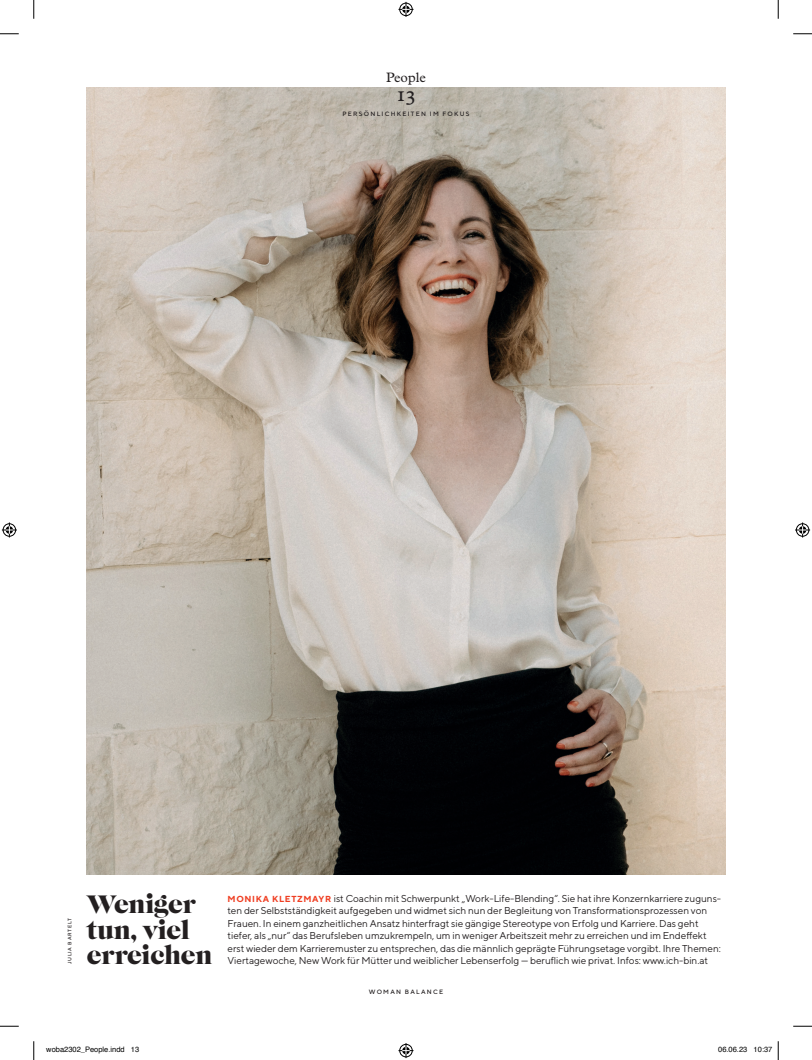
<style>
.page{position:relative;width:812px;height:1060px;background:#fff}
.page>*{position:absolute;margin:0;border:0;box-sizing:border-box;transform-origin:0 0}
.t1{font:26.25px/25.6px "Caslon Gra D";letter-spacing:-.01em;color:#231f20}
.t2{font:20px "Plantin MT Pro";color:#231f20}
.t3{font:13.75px "Plantin MT Pro";color:#231f20}
.t4{font:10px/12.5px "TT Norms";letter-spacing:-.005em;color:#231f20}
.t5{font:7.5px "Helvetica";color:#000}
.t6{font:500 6.25px "TT Norms";letter-spacing:.2em;color:#231f20}
.t7{font:500 5px "TT Norms";letter-spacing:.14em;color:#231f20}
.s1{font-weight:700;font-size:8.75px;color:#ef3e22}
</style>
<div class="page">
<img style="left:87px;top:87px;width:638px;height:787px">
<svg style="left:0;top:33px;width:19px;height:2px"></svg>
<svg style="left:793px;top:33px;width:19px;height:2px"></svg>
<svg style="left:0;top:1025px;width:19px;height:2px"></svg>
<svg style="left:793px;top:1025px;width:19px;height:2px"></svg>
<svg style="left:33px;top:0;width:2px;height:19px"></svg>
<svg style="left:33px;top:1041px;width:2px;height:19px"></svg>
<svg style="left:777px;top:0;width:2px;height:19px"></svg>
<svg style="left:398px;top:2px;width:15px;height:15px"></svg>
<svg style="left:398px;top:1043px;width:15px;height:15px"></svg>
<svg style="left:2px;top:522px;width:15px;height:15px"></svg>
<svg style="left:795px;top:522px;width:15px;height:15px"></svg>
<svg style="left:777px;top:1041px;width:2px;height:19px"></svg>
<h3 class="t3" style="left:386px;top:70px;width:41px">People</h3>
<h2 class="t2" style="left:396px;top:83px;width:20px">13</h2>
<p class="t6" style="left:342px;top:110px;width:128px">PERSÖNLICHKEITEN IM FOKUS</p>
<p class="t7" style="left:67px;top:964px;width:47px;rotate:-90deg">JULIA BARTELT</p>
<h1 class="t1" style="left:87px;top:892px;width:127px">Weniger tun, viel erreichen</h1>
<p class="t4" style="left:227px;top:891px;width:495px"><span class="s1">MONIKA KLETZMAYR</span> ist Coachin mit Schwerpunkt „Work-Life-Blending“. Sie hat ihre Konzernkarriere zuguns&shy;ten der Selbstständigkeit aufgegeben und widmet sich nun der Begleitung von Transformationsprozessen von Frauen. In einem ganzheitlichen Ansatz hinterfragt sie gängige Stereotype von Erfolg und Karriere. Das geht tiefer, als „nur“ das Berufsleben umzukrempeln, um in weniger Arbeitszeit mehr zu erreichen und im Endeffekt erst wieder dem Karrieremuster zu entsprechen, das die männlich geprägte Führungsetage vorgibt. Ihre Themen:<br>Viertagewoche, New Work für Mütter und weiblicher Lebenserfolg — beruflich wie privat. Infos: www.ich-bin.at</p>
<p class="t6" style="left:369px;top:988px;width:76px">WOMAN BALANCE</p>
<p class="t5" style="left:46px;top:1044px;width:94px">woba2302_People.indd 13</p>
<p class="t5" style="left:718px;top:1044px;width:56px">06.06.23 10:37</p>
</div>
